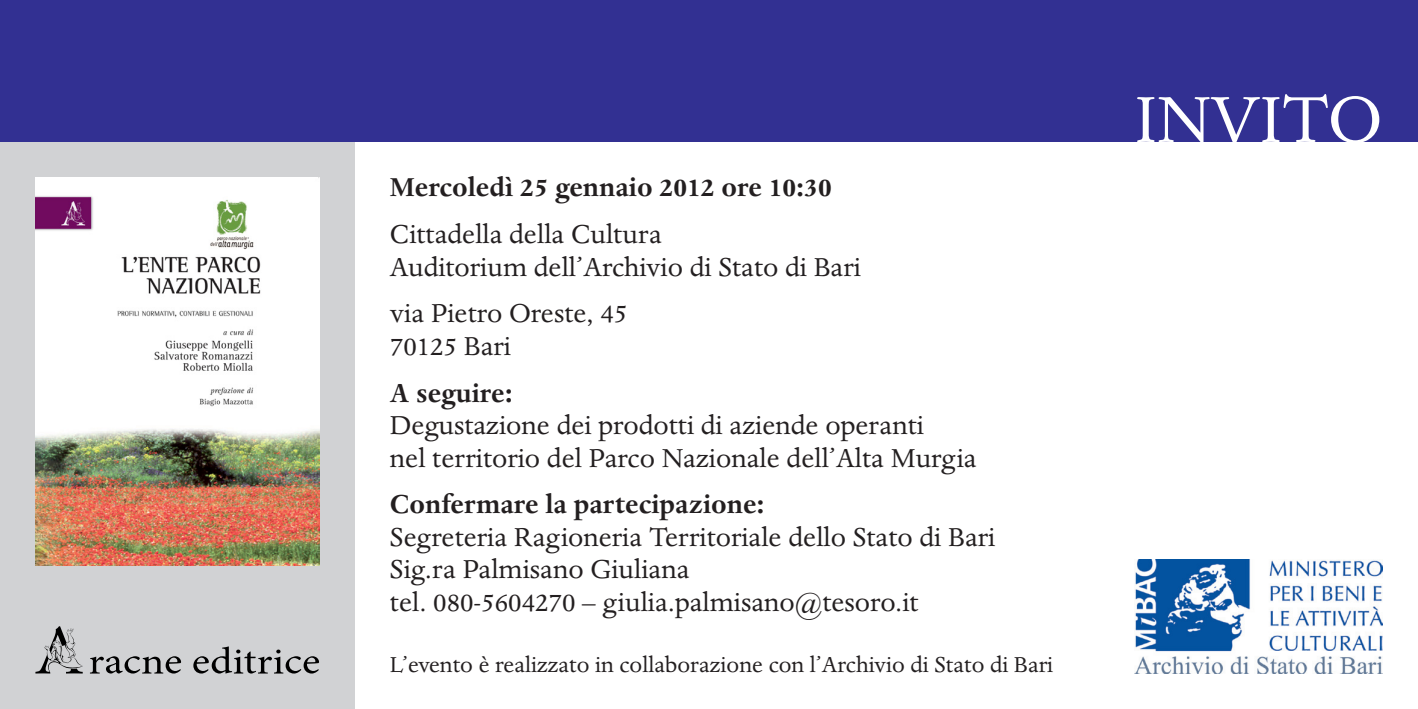
<style>
.page{position:relative;width:1418px;height:709px;background:#fff}
.page>*{position:absolute;margin:0;border:0;box-sizing:border-box;transform-origin:0 0}
.t1{font:75px "Dante MT Std";color:#fff}
.t2{font:30px "Dante MT Std";color:#231f20}
.t3{font:700 30px "Dante MT Std";color:#231f20}
.t4{font:25px "Dante MT Std";color:#231f20}
</style>
<div class="page">
<div style="left:0;top:0;width:354px;height:709px;background:#d1d2d4"></div>
<div style="left:0;top:0;width:1417px;height:142px;background:#323092"></div>
<img style="left:35px;top:177px;width:284px;height:388px">
<img style="left:1135px;top:559px;width:247px;height:114px">
<svg style="left:35px;top:626px;width:48px;height:47px"></svg>
<svg style="left:90px;top:656px;width:91px;height:17px"></svg>
<svg style="left:193px;top:646px;width:126px;height:27px"></svg>
<p class="t3" style="left:390px;top:171px;width:443px">Mercoledì 25 gennaio 2012 ore 10:30</p>
<p class="t2" style="left:390px;top:216px;width:273px">Cittadella della Cultura</p>
<p class="t2" style="left:390px;top:249px;width:472px">Auditorium dell’Archivio di Stato di Bari</p>
<p class="t2" style="left:390px;top:295px;width:239px">via Pietro Oreste, 45</p>
<p class="t2" style="left:390px;top:328px;width:123px">70125 Bari</p>
<p class="t3" style="left:390px;top:376px;width:124px">A seguire:</p>
<p class="t2" style="left:390px;top:407px;width:535px">Degustazione dei prodotti di aziende operanti</p>
<p class="t2" style="left:390px;top:440px;width:588px">nel territorio del Parco Nazionale dell’Alta Murgia</p>
<p class="t3" style="left:390px;top:488px;width:376px">Confermare la partecipazione:</p>
<p class="t2" style="left:390px;top:519px;width:607px">Segreteria Ragioneria Territoriale dello Stato di Bari</p>
<p class="t2" style="left:390px;top:551px;width:301px">Sig.ra Palmisano Giuliana</p>
<p class="t2" style="left:390px;top:584px;width:530px">tel. 080-5604270 – giulia.palmisano@tesoro.it</p>
<p class="t4" style="left:390px;top:649px;width:665px">L’evento è realizzato in collaborazione con l’Archivio di Stato di Bari</p>
<p class="t1" style="left:1134px;top:75px;width:249px">INVITO</p>
</div>
